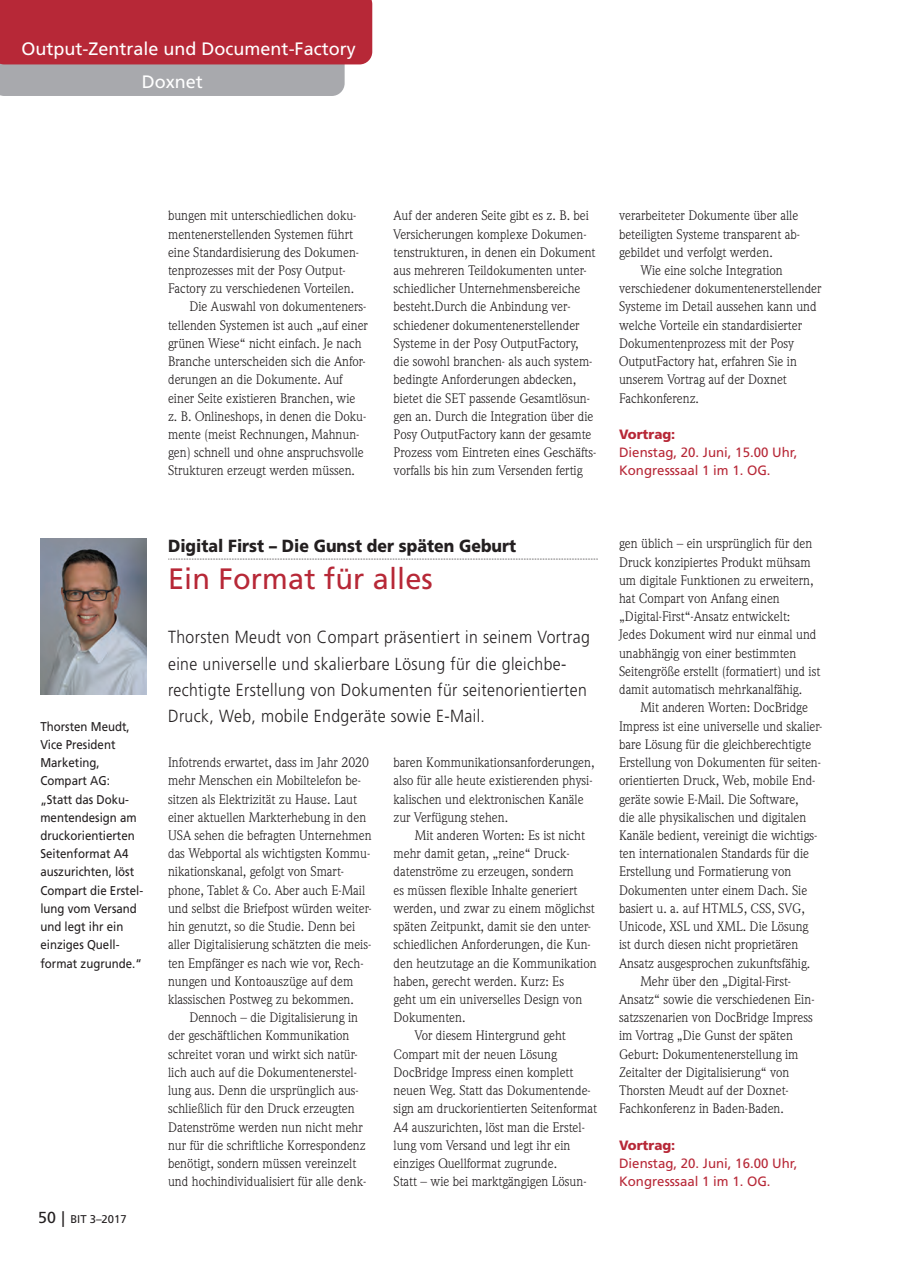
<style>
.page{position:relative;width:902px;height:1272px;background:#fff}
.page>*{position:absolute;margin:0;border:0;box-sizing:border-box;transform-origin:0 0}
.t1{font:29.55px "Frutiger";letter-spacing:.005em;color:#b72837}
.t2{font:18px "Frutiger";color:#fff}
.t3{font:300 17.55px/26.2px "Frutiger";letter-spacing:.025em;color:#231f20;scale:.9 1}
.t4{font:900 17.55px "Frutiger";color:#231f20;scale:.9 1}
.t5{font:13.5px/18.1px "Weidemann";color:#231f20}
.t6{font:13.5px/18.1px "Frutiger";color:#b72837}
.t7{font:900 13.5px "Frutiger";color:#b72837}
.t8{font:12.75px/18.1px "Frutiger";color:#231f20;scale:.9 1}
.t9{font:11.25px "Frutiger";color:#231f20}
.s1{font-size:15.9px}
.s2{font-size:15.75px}
</style>
<div class="page">
<svg style="left:168px;top:558px;width:430px;height:1px"></svg>
<img style="left:40px;top:538px;width:107px;height:156px">
<svg style="left:0;top:0;width:372px;height:96px;background:#b4545f"></svg>
<h2 class="t2" style="left:21px;top:42px;width:336px">Output-Zentrale und Document-Factory</h2>
<h2 class="t2" style="left:142px;top:74px;width:63px">Doxnet</h2>
<p class="t5" style="left:168px;top:208px;width:190px">bungen mit unterschiedlichen doku-</p>
<p class="t5" style="left:168px;top:226px;width:186px">mentenerstellenden Systemen führt</p>
<p class="t5" style="left:168px;top:244px;width:192px">eine Standardisierung des Dokumen-</p>
<p class="t5" style="left:168px;top:262px;width:179px">tenprozesses mit der Posy Output-</p>
<p class="t5" style="left:168px;top:281px;width:188px">Factory zu verschiedenen Vorteilen.</p>
<p class="t5" style="left:189px;top:299px;width:178px">Die Auswahl von dokumenteners-</p>
<p class="t5" style="left:168px;top:317px;width:201px">tellenden Systemen ist auch „auf einer</p>
<p class="t5" style="left:168px;top:335px;width:195px">grünen Wiese“ nicht einfach. Je nach</p>
<p class="t5" style="left:168px;top:353px;width:199px">Branche unterscheiden sich die Anfor-</p>
<p class="t5" style="left:168px;top:372px;width:176px">derungen an die Dokumente. Auf</p>
<p class="t5" style="left:168px;top:390px;width:189px">einer Seite existieren Branchen, wie</p>
<p class="t5" style="left:168px;top:408px;width:200px">z. B. Onlineshops, in denen die Doku-</p>
<p class="t5" style="left:168px;top:426px;width:193px">mente (meist Rechnungen, Mahnun-</p>
<p class="t5" style="left:168px;top:444px;width:197px">gen) schnell und ohne anspruchsvolle</p>
<p class="t5" style="left:168px;top:463px;width:188px">Strukturen erzeugt werden müssen.</p>
<p class="t5" style="left:393px;top:208px;width:204px">Auf der anderen Seite gibt es z. B. bei Versicherungen komplexe Dokumen&shy;tenstrukturen, in denen ein Dokument aus mehreren Teildokumenten unter&shy;schiedlicher Unternehmensbereiche besteht.Durch die Anbindung ver&shy;schiedener dokumentenerstellender Systeme in der Posy OutputFactory, die sowohl branchen- als auch system&shy;bedingte Anforderungen abdecken, bietet die SET passende Gesamtlösun&shy;gen an. Durch die Integration über die Posy OutputFactory kann der gesamte Prozess vom Eintreten eines Geschäfts&shy;vorfalls bis hin zum Versenden fertig</p>
<p class="t5" style="left:619px;top:208px;width:182px">verarbeiteter Dokumente über alle beteiligten Systeme transparent ab&shy;gebildet und verfolgt werden.</p>
<p class="t5" style="left:619px;top:262px;width:204px;text-indent:21px">Wie eine solche Integration verschiedener dokumentenerstellender<br>Systeme im Detail aussehen kann und welche Vorteile ein standardisierter<br>Dokumentenprozess mit der Posy<br>OutputFactory hat, erfahren Sie in unserem Vortrag auf der Doxnet<br>Fachkonferenz.</p>
<p class="t7" style="left:619px;top:429px;width:58px">Vortrag:</p>
<p class="t6" style="left:619px;top:444px;width:180px">Dienstag, 20. Juni, 15.00 Uhr,<br>Kongresssaal 1 im 1. OG.</p>
<p class="t8" style="left:40px;top:718px;width:116px">Thorsten Meudt,<br>Vice President<br>Marketing,<br>Compart AG: „Statt das Doku&shy;mentendesign am druckorientierten<br>Seitenformat A4 auszurichten, löst<br>Compart die Erstel&shy;lung vom Versand und legt ihr ein einziges Quell&shy;format zugrunde.“</p>
<p class="t9" style="left:38px;top:1214px;width:90px"><span class="s1">50</span> <span class="s2">|</span> BIT 3–2017</p>
<p class="t4" style="left:168px;top:539px;width:388px">Digital First – Die Gunst der späten Geburt</p>
<h1 class="t1" style="left:168px;top:566px;width:266px">Ein Format für alles</h1>
<p class="t3" style="left:168px;top:625px;width:470px">Thorsten Meudt von Compart präsentiert in seinem Vortrag eine universelle und skalierbare Lösung für die gleichbe&shy;rechtigte Erstellung von Dokumenten für seitenorientierten Druck, Web, mobile Endgeräte sowie E-Mail.</p>
<p class="t5" style="left:168px;top:754px;width:205px">Infotrends erwartet, dass im Jahr 2020 mehr Menschen ein Mobiltelefon be&shy;sitzen als Elektrizität zu Hause. Laut einer aktuellen Markterhebung in den USA sehen die befragten Unternehmen das Webportal als wichtigsten Kommu&shy;nikationskanal, gefolgt von Smart&shy;phone, Tablet &amp; Co. Aber auch E-Mail und selbst die Briefpost würden weiter&shy;hin genutzt, so die Studie. Denn bei aller Digitalisierung schätzten die meis&shy;ten Empfänger es nach wie vor, Rech&shy;nungen und Kontoauszüge auf dem klassischen Postweg zu bekommen.</p>
<p class="t5" style="left:168px;top:1009px;width:200px;text-indent:21px">Dennoch – die Digitalisierung in der geschäftlichen Kommunikation schreitet voran und wirkt sich natür&shy;lich auch auf die Dokumentenerstel&shy;lung aus. Denn die ursprünglich aus&shy;schließlich für den Druck erzeugten Datenströme werden nun nicht mehr nur für die schriftliche Korrespondenz benötigt, sondern müssen vereinzelt und hochindividualisiert für alle denk-</p>
<p class="t5" style="left:393px;top:754px;width:202px">baren Kommunikationsanforderungen, also für alle heute existierenden physi&shy;kalischen und elektronischen Kanäle zur Verfügung stehen.</p>
<p class="t5" style="left:415px;top:827px;width:172px">Mit anderen Worten: Es ist nicht</p>
<p class="t5" style="left:393px;top:845px;width:177px">mehr damit getan, „reine“ Druck-</p>
<p class="t5" style="left:393px;top:863px;width:182px">datenströme zu erzeugen, sondern</p>
<p class="t5" style="left:393px;top:882px;width:185px">es müssen flexible Inhalte generiert</p>
<p class="t5" style="left:393px;top:900px;width:203px">werden, und zwar zu einem möglichst</p>
<p class="t5" style="left:393px;top:918px;width:199px">späten Zeitpunkt, damit sie den unter-</p>
<p class="t5" style="left:393px;top:936px;width:199px">schiedlichen Anforderungen, die Kun-</p>
<p class="t5" style="left:393px;top:955px;width:204px">den heutzutage an die Kommunikation</p>
<p class="t5" style="left:393px;top:973px;width:172px">haben, gerecht werden. Kurz: Es</p>
<p class="t5" style="left:393px;top:991px;width:190px">geht um ein universelles Design von</p>
<p class="t5" style="left:393px;top:1009px;width:73px">Dokumenten.</p>
<p class="t5" style="left:415px;top:1027px;width:152px">Vor diesem Hintergrund geht</p>
<p class="t5" style="left:393px;top:1046px;width:165px">Compart mit der neuen Lösung</p>
<p class="t5" style="left:393px;top:1064px;width:181px">DocBridge Impress einen komplett</p>
<p class="t5" style="left:393px;top:1082px;width:199px">neuen Weg. Statt das Dokumentende-</p>
<p class="t5" style="left:393px;top:1100px;width:205px">sign am druckorientierten Seitenformat</p>
<p class="t5" style="left:393px;top:1118px;width:193px">A4 auszurichten, löst man die Erstel-</p>
<p class="t5" style="left:393px;top:1137px;width:178px">lung vom Versand und legt ihr ein</p>
<p class="t5" style="left:393px;top:1155px;width:165px">einziges Quellformat zugrunde.</p>
<p class="t5" style="left:393px;top:1173px;width:194px">Statt – wie bei marktgängigen Lösun-</p>
<p class="t5" style="left:619px;top:536px;width:203px">gen üblich – ein ursprünglich für den Druck konzipiertes Produkt mühsam um digitale Funktionen zu erweitern, hat Compart von Anfang einen „Digital-First“-Ansatz entwickelt:<br>Jedes Dokument wird nur einmal und unabhängig von einer bestimmten Seitengröße erstellt (formatiert) und ist damit automatisch mehrkanalfähig.</p>
<p class="t5" style="left:640px;top:699px;width:169px">Mit anderen Worten: DocBridge</p>
<p class="t5" style="left:619px;top:718px;width:205px">Impress ist eine universelle und skalier-</p>
<p class="t5" style="left:619px;top:736px;width:194px">bare Lösung für die gleichberechtigte</p>
<p class="t5" style="left:619px;top:754px;width:203px">Erstellung von Dokumenten für seiten-</p>
<p class="t5" style="left:619px;top:772px;width:198px">orientierten Druck, Web, mobile End-</p>
<p class="t5" style="left:619px;top:791px;width:181px">geräte sowie E-Mail. Die Software,</p>
<p class="t5" style="left:619px;top:809px;width:189px">die alle physikalischen und digitalen</p>
<p class="t5" style="left:619px;top:827px;width:200px">Kanäle bedient, vereinigt die wichtigs-</p>
<p class="t5" style="left:619px;top:845px;width:191px">ten internationalen Standards für die</p>
<p class="t5" style="left:619px;top:863px;width:174px">Erstellung und Formatierung von</p>
<p class="t5" style="left:619px;top:882px;width:190px">Dokumenten unter einem Dach. Sie</p>
<p class="t5" style="left:619px;top:900px;width:187px">basiert u. a. auf HTML5, CSS, SVG,</p>
<p class="t5" style="left:619px;top:918px;width:191px">Unicode, XSL und XML. Die Lösung</p>
<p class="t5" style="left:619px;top:936px;width:181px">ist durch diesen nicht proprietären</p>
<p class="t5" style="left:619px;top:955px;width:193px">Ansatz ausgesprochen zukunftsfähig.</p>
<p class="t5" style="left:640px;top:973px;width:152px">Mehr über den „Digital-First-</p>
<p class="t5" style="left:619px;top:991px;width:197px">Ansatz“ sowie die verschiedenen Ein-</p>
<p class="t5" style="left:619px;top:1009px;width:195px">satzszenarien von DocBridge Impress</p>
<p class="t5" style="left:619px;top:1027px;width:175px">im Vortrag „Die Gunst der späten</p>
<p class="t5" style="left:619px;top:1046px;width:181px">Geburt: Dokumentenerstellung im</p>
<p class="t5" style="left:619px;top:1064px;width:172px">Zeitalter der Digitalisierung“ von</p>
<p class="t5" style="left:619px;top:1082px;width:171px">Thorsten Meudt auf der Doxnet-</p>
<p class="t5" style="left:619px;top:1100px;width:166px">Fachkonferenz in Baden-Baden.</p>
<p class="t7" style="left:619px;top:1139px;width:58px">Vortrag:</p>
<p class="t6" style="left:619px;top:1155px;width:180px">Dienstag, 20. Juni, 16.00 Uhr,<br>Kongresssaal 1 im 1. OG.</p>
</div>
